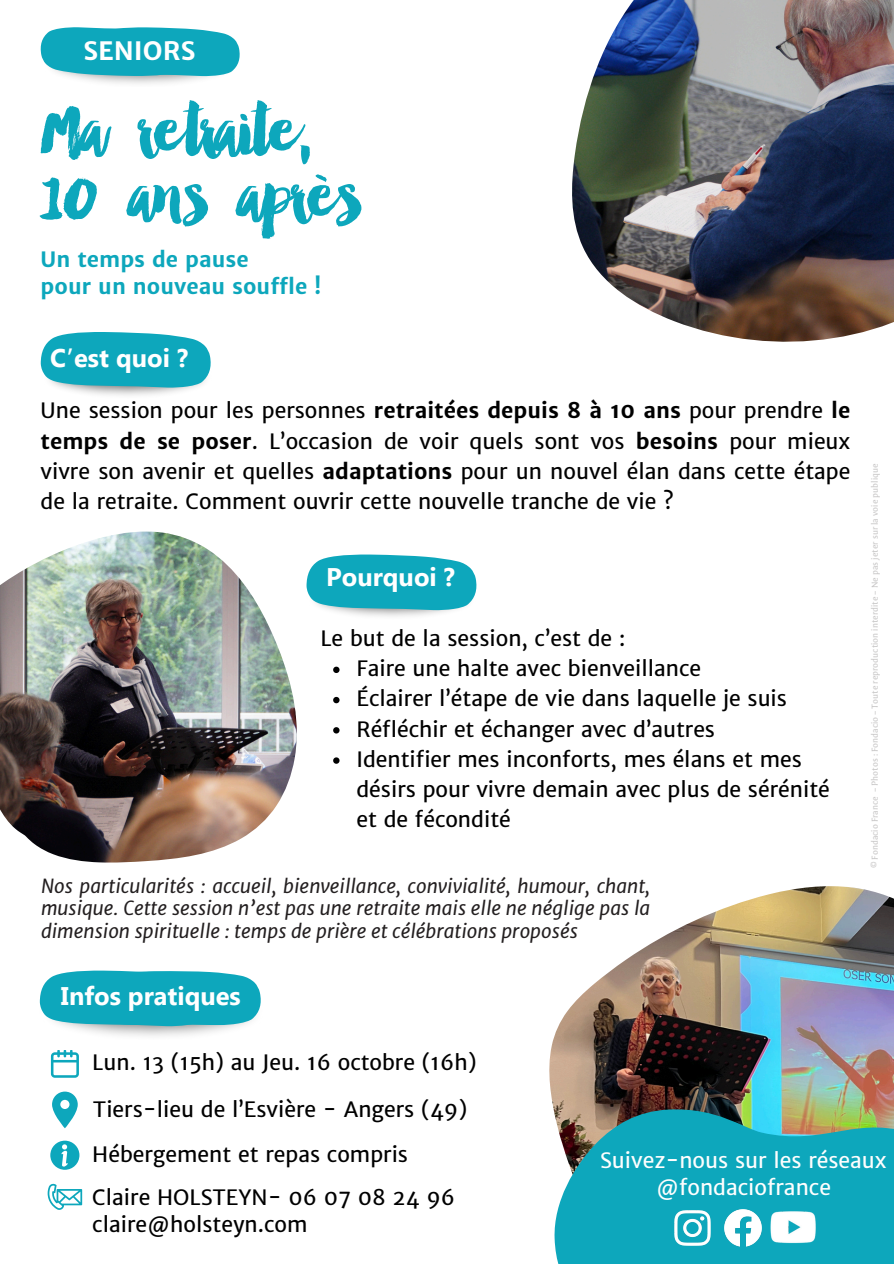
<style>
.page{position:relative;width:894px;height:1264px;background:#fff}
.page>*{position:absolute;margin:0;border:0;box-sizing:border-box;transform-origin:0 0}
.t1{font:82.8px/65.2px "Manhattan Darling";color:#0da7bc}
.t2{font:700 25.5px "Segoe UI";color:#fff}
.t3{font:700 25.5px "Merriweather Sans";color:#fff}
.t4{font:21.3px/26.5px "Merriweather Sans";color:#fefefe;text-align:center}
.t5{font:21.15px/30.3px "Merriweather Sans";color:#000}
.t6{font:700 21.15px/27px "Merriweather Sans";color:#0da7bc}
.t7{font:italic 19.2px/22.2px "Merriweather Sans";color:#231f20;text-align:justify}
.t8{font:9.9px "Galdeano";color:#c8c7c7}
.s1{font-family:"Noto Sans Gurmukhi";font-weight:400}
.s2{font-weight:700}
</style>
<div class="page">
<img style="left:572px;top:0;width:321px;height:341px">
<img style="left:580px;top:886px;width:313px;height:111px">
<img style="left:549px;top:997px;width:344px;height:266px">
<img style="left:0;top:531px;width:297px;height:331px">
<svg style="left:306px;top:554px;width:171px;height:56px;background:#2cb1c3"></svg>
<img style="left:61px;top:387px;width:134px;height:9px">
<svg style="left:41px;top:332px;width:170px;height:55px;background:#27afc2"></svg>
<svg style="left:333px;top:666px;width:6px;height:7px"></svg>
<svg style="left:333px;top:697px;width:6px;height:6px"></svg>
<svg style="left:333px;top:727px;width:6px;height:6px"></svg>
<svg style="left:333px;top:757px;width:6px;height:6px"></svg>
<svg style="left:50px;top:1050px;width:29px;height:28px"></svg>
<svg style="left:52px;top:1091px;width:26px;height:37px"></svg>
<svg style="left:50px;top:1140px;width:29px;height:29px"></svg>
<svg style="left:48px;top:1183px;width:34px;height:26px"></svg>
<svg style="left:40px;top:970px;width:221px;height:58px;background:#2cb0c2"></svg>
<svg style="left:41px;top:27px;width:199px;height:49px;background:#25afc2"></svg>
<img style="left:671px;top:1207px;width:42px;height:41px">
<img style="left:724px;top:1209px;width:37px;height:37px">
<img style="left:767px;top:1210px;width:50px;height:35px">
<p class="t3" style="left:83px;top:35px;width:114px">SENIORS</p>
<p class="t1" style="left:41px;top:113px;width:320px">Ma retraite,<br>10 ans après</p>
<p class="t6" style="left:41px;top:246px;width:282px">Un temps de pause<br>pour un nouveau souffle !</p>
<h1 class="t2" style="left:50px;top:339px;width:139px">C<span class="s1">’</span>est quoi ?</h1>
<h4 class="t5" style="left:41px;top:395px;width:811px;text-align:justify">Une session pour les personnes <span class="s2">retraitées depuis 8 à 10 ans</span> pour prendre <span class="s2">le temps de se poser</span>. L’occasion de voir quels sont vos <span class="s2">besoins</span> pour mieux vivre son avenir et quelles <span class="s2">adaptations</span> pour un nouvel élan dans cette étape de la retraite. Comment ouvrir cette nouvelle tranche de vie ?</h4>
<p class="t2" style="left:326px;top:558px;width:130px">Pourquoi ?</p>
<p class="t5" style="left:320px;top:623px;width:306px">Le but de la session, c’est de :</p>
<p class="t5" style="left:356px;top:653px;width:346px">Faire une halte avec bienveillance</p>
<h6 class="t5" style="left:356px;top:683px;width:432px">Éclairer l’étape de vie dans laquelle je suis</h6>
<p class="t5" style="left:356px;top:714px;width:360px">Réfléchir et échanger avec d’autres</p>
<h5 class="t5" style="left:356px;top:744px;width:474px">Identifier mes inconforts, mes élans et mes désirs pour vivre demain avec plus de sérénité et de fécondité</h5>
<h5 class="t7" style="left:41px;top:875px;width:610px">Nos particularités : accueil, bienveillance, convivialité, humour, chant, musique. Cette session n’est pas une retraite mais elle ne néglige pas la dimension spirituelle : temps de prière et célébrations proposés</h5>
<h3 class="t2" style="left:61px;top:977px;width:181px">Infos pratiques</h3>
<p class="t8" style="left:869px;top:868px;width:406px;rotate:-90deg">© Fondacio France – Photos : Fondacio – Toute reproduction interdite – Ne pas jeter sur la voie publique</p>
<h5 class="t5" style="left:92px;top:1047px;width:385px">Lun. 13 (15h) au Jeu. 16 octobre (16h)</h5>
<p class="t5" style="left:93px;top:1094px;width:375px">Tiers-lieu de l’Esvière - Angers (49)</p>
<p class="t5" style="left:92px;top:1139px;width:317px">Hébergement et repas compris</p>
<p class="t5" style="left:92px;top:1183px;width:364px;line-height:27px">Claire HOLSTEYN- 06 07 08 24 96 claire@holsteyn.com</p>
<p class="t4" style="left:600px;top:1147px;width:288px">Suivez-nous sur les réseaux @fondaciofrance</p>
</div>
